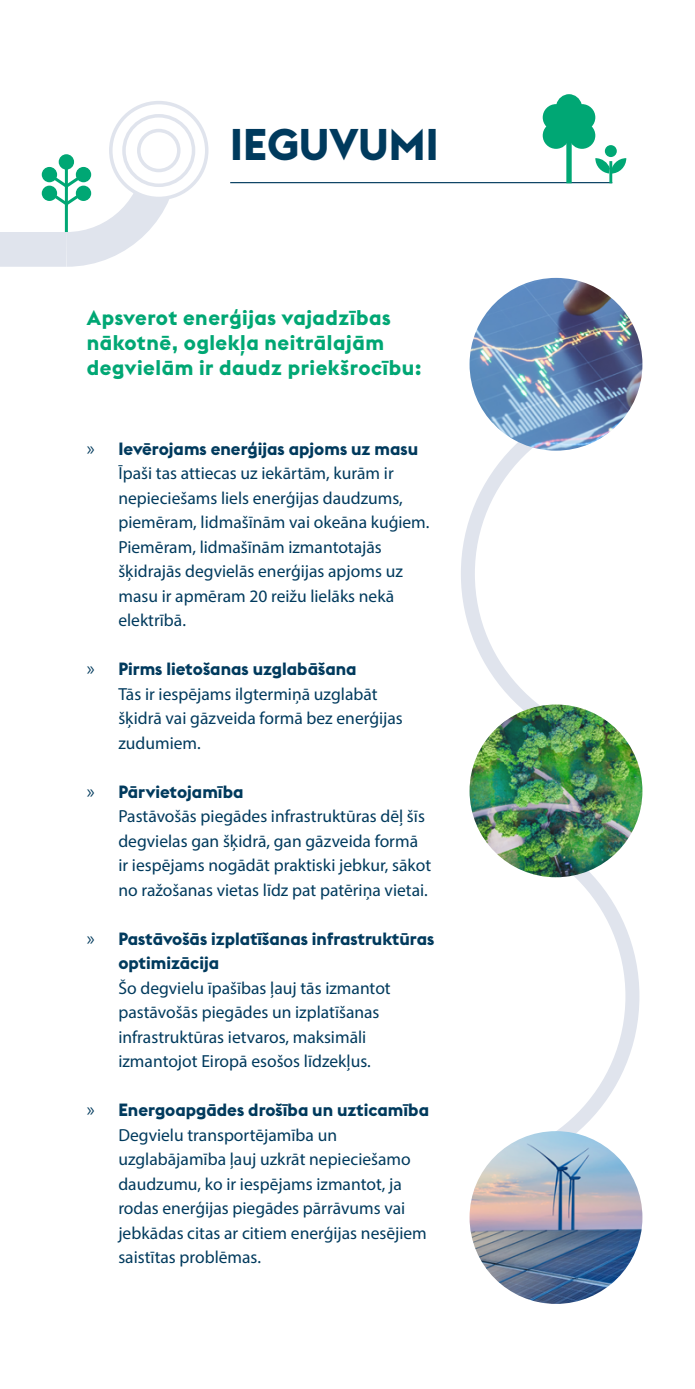
<style>
.page{position:relative;width:695px;height:1389px;background:#fff}
.page>*{position:absolute;margin:0;border:0;box-sizing:border-box;transform-origin:0 0}
.t1{font:700 43.75px "Euclid Flex";color:#003a5d}
.t2{font:700 21px/25.2px "Euclid Flex";letter-spacing:.025em;color:#00a774}
.t3{font:17.5px/24.5px "Myriad Pro";color:#003a5d}
.t4{font:700 17.5px/24.5px "Euclid Flex";color:#003a5d}
.s1{font-family:"Koz Go Pr 6 N";font-weight:400}
</style>
<div class="page">
<div style="left:0;top:232px;width:66px;height:35px;background:#e0e4ed"></div>
<svg style="left:461px;top:432px;width:149px;height:292px"></svg>
<svg style="left:505px;top:834px;width:135px;height:348px"></svg>
<hr style="left:230px;top:182px;width:382px;height:1px;background:#003a5d">
<svg style="left:41px;top:120px;width:155px;height:147px"></svg>
<div style="left:59px;top:154px;width:15px;height:16px;background:#00a774;border-radius:50%"></div>
<svg style="left:111px;top:103px;width:96px;height:95px"></svg>
<div style="left:109px;top:101px;width:99px;height:99px;border:4px solid #e0e4ed;border-radius:50%"></div>
<div style="left:124px;top:116px;width:69px;height:69px;background:#fff;border-radius:50%"></div>
<div style="left:122px;top:114px;width:73px;height:73px;border:4px solid #e0e4ed;border-radius:50%"></div>
<div style="left:137px;top:129px;width:43px;height:43px;border:4px solid #e0e4ed;border-radius:50%"></div>
<img style="left:469px;top:705px;width:173px;height:172px;border-radius:86px">
<img style="left:469px;top:1131px;width:173px;height:173px;border-radius:86px">
<svg style="left:542px;top:94px;width:84px;height:89px"></svg>
<hr style="left:609px;top:161px;width:3px;height:22px;background:#00a774">
<div style="left:604px;top:145px;width:12px;height:12px;background:#00a774;border-radius:50%"></div>
<img style="left:469px;top:278px;width:173px;height:173px;border-radius:86px">
<h1 class="t1" style="left:230px;top:119px;width:210px">IEGUVUMI</h1>
<p class="t2" style="left:87px;top:305px;width:336px">Apsverot enerģijas vajadzības nākotnē, oglekļa neitrālajām degvielām ir daudz priekšrocību:</p>
<p class="t4" style="left:87px;top:436px;width:333px"><span class="s1">»</span> Ievērojams enerģijas apjoms uz masu</p>
<p class="t3" style="left:118px;top:461px;width:312px">Īpaši tas attiecas uz iekārtām, kurām ir nepieciešams liels enerģijas daudzums, piemēram, lidmašīnām vai okeāna kuģiem.<br>Piemēram, lidmašīnām izmantotajās šķidrajās degvielās enerģijas apjoms uz masu ir apmēram 20 reižu lielāks nekā elektrībā.</p>
<p class="t4" style="left:87px;top:657px;width:271px"><span class="s1">»</span> Pirms lietošanas uzglabāšana</p>
<p class="t3" style="left:118px;top:681px;width:286px">Tās ir iespējams ilgtermiņā uzglabāt šķidrā vai gāzveida formā bez enerģijas zudumiem.</p>
<p class="t4" style="left:87px;top:779px;width:158px"><span class="s1">»</span> Pārvietojamība</p>
<p class="t3" style="left:118px;top:804px;width:314px">Pastāvošās piegādes infrastruktūras dēļ šīs degvielas gan šķidrā, gan gāzveida formā ir iespējams nogādāt praktiski jebkur, sākot no ražošanas vietas līdz pat patēriņa vietai.</p>
<p class="t4" style="left:118px;top:926px;width:317px;text-indent:-31px"><span class="s1">»</span> Pastāvošās izplatīšanas infrastruktūras optimizācija</p>
<p class="t3" style="left:118px;top:975px;width:274px">Šo degvielu īpašības ļauj tās izmantot pastāvošās piegādes un izplatīšanas infrastruktūras ietvaros, maksimāli izmantojot Eiropā esošos līdzekļus.</p>
<p class="t4" style="left:87px;top:1098px;width:343px"><span class="s1">»</span> Energoapgādes drošība un uzticamība</p>
<p class="t3" style="left:118px;top:1122px;width:310px">Degvielu transportējamība un uzglabājamība ļauj uzkrāt nepieciešamo daudzumu, ko ir iespējams izmantot, ja rodas enerģijas piegādes pārrāvums vai jebkādas citas ar citiem enerģijas nesējiem saistītas problēmas.</p>
</div>
